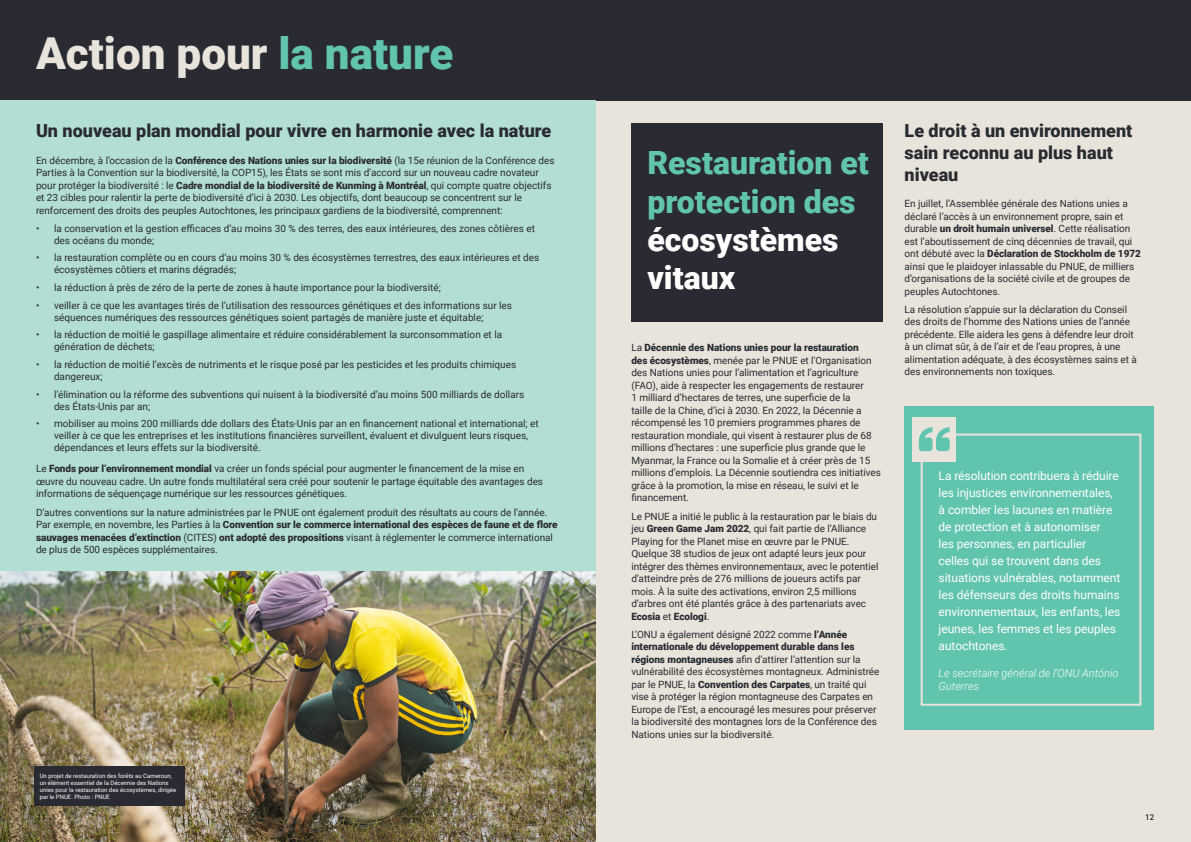
<style>
.page{position:relative;width:1191px;height:842px;background:#fff}
.page>*{position:absolute;margin:0;border:0;box-sizing:border-box;transform-origin:0 0}
.t1{font:900 44px "Roboto";color:#e8e4db}
.t2{font:900 32px/38.4px "Roboto";color:#61c4ae}
.t3{font:900 32px/38.4px "Roboto";color:#fff}
.t4{font:900 18px/21.6px "Roboto";color:#2a2b32}
.t5{font:12px/17px "Roboto";letter-spacing:-.005em;color:#fff}
.t6{font:italic 300 11px/13.2px "Roboto";color:#fff}
.t7{font:10px/12.5px "Roboto";letter-spacing:-.005em;color:#2a2b32}
.t8{font:8px "Roboto";color:#000}
.t9{font:6px/7.2px "Roboto";color:#fff}
.s1{color:#61c4ae}
.s2{font-weight:900}
</style>
<div class="page">
<div style="left:595px;top:0;width:596px;height:842px;background:#e8e4db"></div>
<div style="left:595px;top:0;width:596px;height:101px;background:#2a2b32"></div>
<div style="left:0;top:0;width:595px;height:101px;background:#2a2b32"></div>
<img style="left:0;top:571px;width:595px;height:271px">
<div style="left:0;top:101px;width:595px;height:470px;background:#b2ded3"></div>
<div style="left:34px;top:766px;width:150px;height:40px;background:#2a2b32"></div>
<div style="left:631px;top:124px;width:251px;height:198px;background:#2a2b32"></div>
<div style="left:904px;top:407px;width:250px;height:323px;background:#61c4ae"></div>
<div style="left:920px;top:434px;width:221px;height:272px;border:2px solid #e8e4db"></div>
<div style="left:912px;top:417px;width:44px;height:44px;background:#e8e4db"></div>
<svg style="left:918px;top:427px;width:31px;height:24px"></svg>
<h1 class="t1" style="left:36px;top:23px;width:419px">Action pour <span class="s1">la nature</span></h1>
<h3 class="t4" style="left:36px;top:119px;width:517px">Un nouveau plan mondial pour vivre en harmonie avec la nature</h3>
<p class="t7" style="left:36px;top:154px;width:520px">En décembre, à l’occasion de la <span class="s2">Conférence des Nations unies sur la biodiversité</span> (la 15e réunion de la Conférence des Parties à la Convention sur la biodiversité, la COP15), les États se sont mis d’accord sur un nouveau cadre novateur pour protéger la biodiversité : le <span class="s2">Cadre mondial de la biodiversité de Kunming à Montréal</span>, qui compte quatre objectifs et 23 cibles pour ralentir la perte de biodiversité d’ici à 2030. Les objectifs, dont beaucoup se concentrent sur le renforcement des droits des peuples Autochtones, les principaux gardiens de la biodiversité, comprennent:</p>
<p class="t7" style="left:54px;top:222px;width:482px;line-height:12px;text-indent:-18px">• la conservation et la gestion efficaces d’au moins 30 % des terres, des eaux intérieures, des zones côtières et des océans du monde;</p>
<p class="t7" style="left:54px;top:251px;width:487px;line-height:12px;text-indent:-18px">• la restauration complète ou en cours d’au moins 30 % des écosystèmes terrestres, des eaux intérieures et des écosystèmes côtiers et marins dégradés;</p>
<p class="t7" style="left:36px;top:281px;width:406px">• la réduction à près de zéro de la perte de zones à haute importance pour la biodiversité;</p>
<p class="t7" style="left:54px;top:299px;width:459px;line-height:12px;text-indent:-18px">• veiller à ce que les avantages tirés de l’utilisation des ressources génétiques et des informations sur les séquences numériques des ressources génétiques soient partagés de manière juste et équitable;</p>
<p class="t7" style="left:54px;top:328px;width:450px;line-height:12px;text-indent:-18px">• la réduction de moitié le gaspillage alimentaire et réduire considérablement la surconsommation et la génération de déchets;</p>
<p class="t7" style="left:54px;top:358px;width:464px;line-height:12px;text-indent:-18px">• la réduction de moitié l’excès de nutriments et le risque posé par les pesticides et les produits chimiques dangereux;</p>
<p class="t7" style="left:54px;top:388px;width:472px;line-height:12px;text-indent:-18px">• l’élimination ou la réforme des subventions qui nuisent à la biodiversité d’au moins 500 milliards de dollars des États-Unis par an;</p>
<p class="t7" style="left:54px;top:417px;width:486px;line-height:12px;text-indent:-18px">• mobiliser au moins 200 milliards dde dollars des États-Unis par an en financement national et international; et veiller à ce que les entreprises et les institutions financières surveillent, évaluent et divulguent leurs risques, dépendances et leurs effets sur la biodiversité.</p>
<p class="t7" style="left:36px;top:462px;width:508px">Le <span class="s2">Fonds pour l’environnement mondial</span> va créer un fonds spécial pour augmenter le financement de la mise en œuvre du nouveau cadre. Un autre fonds multilatéral sera créé pour soutenir le partage équitable des avantages des informations de séquençage numérique sur les ressources génétiques.</p>
<p class="t7" style="left:36px;top:505px;width:523px">D’autres conventions sur la nature administrées par le PNUE ont également produit des résultats au cours de l’année.<br>Par exemple, en novembre, les Parties à la <span class="s2">Convention sur le commerce international des espèces de faune et de flore sauvages menacées d’extinction</span> (CITES) <span class="s2">ont adopté des propositions</span> visant à réglementer le commerce international de plus de 500 espèces supplémentaires.</p>
<p class="t9" style="left:40px;top:772px;width:138px">Un projet de restauration des forêts au Cameroun, un élément essentiel de la Décennie des Nations unies pour la restauration des écosystèmes, dirigée par le PNUE. Photo : PNUE</p>
<h2 class="t2" style="left:647px;top:142px;width:223px">Restauration et protection des</h2>
<h2 class="t3" style="left:647px;top:219px;width:193px">écosystèmes vitaux</h2>
<p class="t7" style="left:631px;top:341px;width:251px">La <span class="s2">Décennie des Nations unies pour la restauration<br>des écosystèmes</span>, menée par le PNUE et l’Organisation des Nations unies pour l’alimentation et l’agriculture (FAO), aide à respecter les engagements de restaurer<br>1 milliard d’hectares de terres, une superficie de la<br>taille de la Chine, d’ici à 2030. En 2022, la Décennie a récompensé les 10 premiers programmes phares de restauration mondiale, qui visent à restaurer plus de 68 millions d’hectares : une superficie plus grande que le Myanmar, la France ou la Somalie et à créer près de 15 millions d’emplois. La Décennie soutiendra ces initiatives grâce à la promotion, la mise en réseau, le suivi et le financement.</p>
<p class="t7" style="left:631px;top:509px;width:249px">Le PNUE a initié le public à la restauration par le biais du jeu <span class="s2">Green Game Jam 2022</span>, qui fait partie de l’Alliance Playing for the Planet mise en œuvre par le PNUE.<br>Quelque 38 studios de jeux ont adapté leurs jeux pour intégrer des thèmes environnementaux, avec le potentiel d’atteindre près de 276 millions de joueurs actifs par mois. À la suite des activations, environ 2,5 millions d’arbres ont été plantés grâce à des partenariats avec <span class="s2">Ecosia</span> et <span class="s2">Ecologi</span>.</p>
<p class="t7" style="left:631px;top:628px;width:250px">L’ONU a également désigné 2022 comme <span class="s2">l’Année internationale du développement durable dans les régions montagneuses</span> afin d’attirer l’attention sur la vulnérabilité des écosystèmes montagneux. Administrée par le PNUE, la <span class="s2">Convention des Carpates</span>, un traité qui vise à protéger la région montagneuse des Carpates en Europe de l’Est, a encouragé les mesures pour préserver la biodiversité des montagnes lors de la Conférence des Nations unies sur la biodiversité.</p>
<h3 class="t4" style="left:904px;top:119px;width:229px">Le droit à un environnement sain reconnu au plus haut niveau</h3>
<p class="t7" style="left:904px;top:197px;width:238px">En juillet, l’Assemblée générale des Nations unies a déclaré l’accès à un environnement propre, sain et durable <span class="s2">un droit humain universel</span>. Cette réalisation est l’aboutissement de cinq décennies de travail, qui ont débuté avec la <span class="s2">Déclaration de Stockholm de 1972 </span>ainsi que le plaidoyer inlassable du PNUE, de milliers d’organisations de la société civile et de groupes de peuples Autochtones.</p>
<p class="t7" style="left:904px;top:303px;width:234px">La résolution s’appuie sur la déclaration du Conseil des droits de l’homme des Nations unies de l’année précédente. Elle aidera les gens à défendre leur droit à un climat sûr, à de l’air et de l’eau propres, à une alimentation adéquate, à des écosystèmes sains et à des environnements non toxiques.</p>
<p class="t5" style="left:938px;top:466px;width:183px">La résolution contribuera à réduire les injustices environnementales, à combler les lacunes en matière de protection et à autonomiser<br>les personnes, en particulier<br>celles qui se trouvent dans des situations vulnérables, notamment les défenseurs des droits humains environnementaux, les enfants, les jeunes, les femmes et les peuples autochtones.</p>
<p class="t6" style="left:938px;top:666px;width:181px">Le secrétaire général de l’ONU António<br>Guterres</p>
<p class="t8" style="left:37px;top:811px;width:10px">11</p>
<p class="t8" style="left:1145px;top:811px;width:10px">12</p>
</div>
